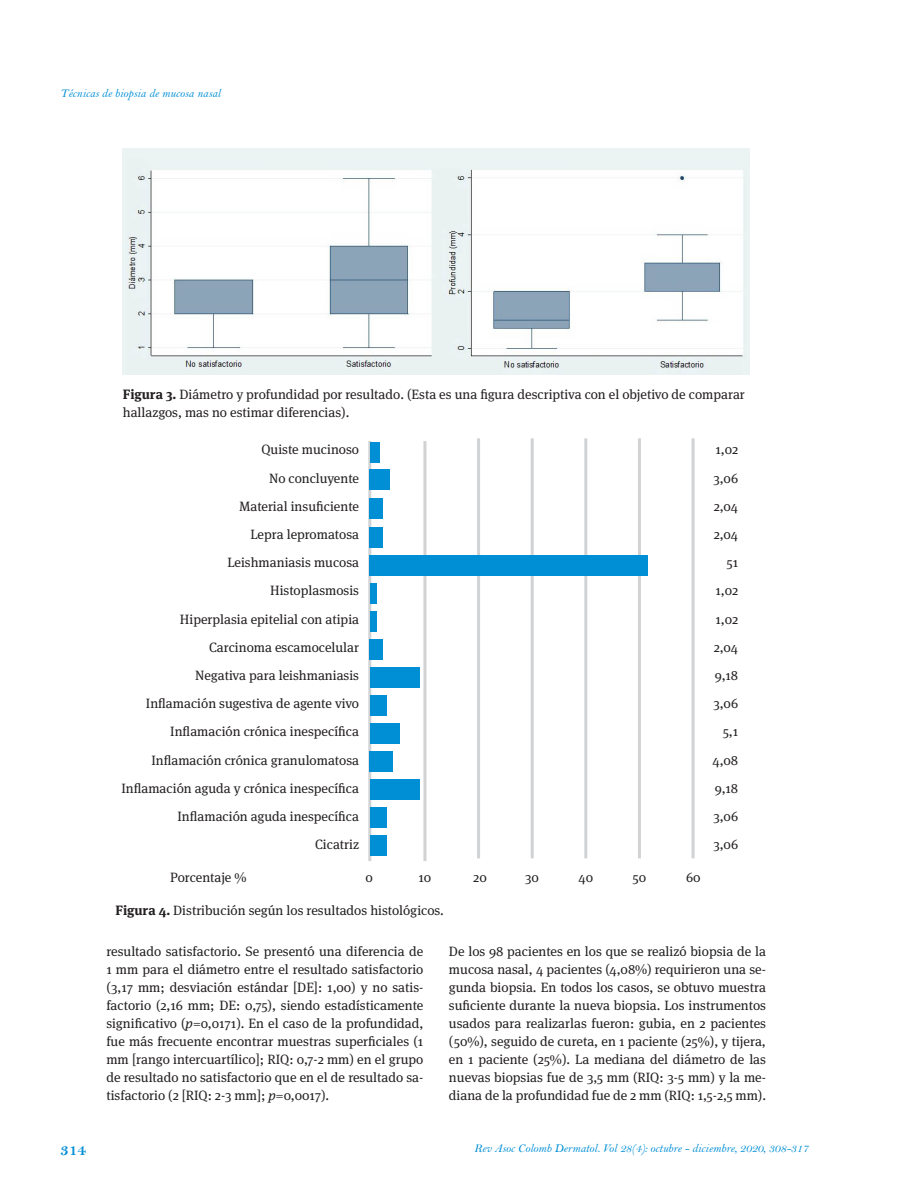
<style>
.page{position:relative;width:915px;height:1191px;background:#fff}
.page>*{position:absolute;margin:0;border:0;box-sizing:border-box;transform-origin:0 0}
.t1{font:16.5px "Bell MT Bold";color:#008fd5}
.caja_texto{font:13.5px/18px "Meta Serif OT";color:#231f20;text-align:justify}
.marcacion{font:12px "Bell MT Italic";color:#008fd5}
.s1{font-weight:700}
.s2{font-style:italic}
</style>
<div class="page">
<img style="left:123px;top:149px;width:626px;height:225px">
<hr style="left:368px;top:441px;width:3px;height:420px;background:#d1d2d4">
<hr style="left:423px;top:441px;width:3px;height:420px;background:#d1d2d4">
<hr style="left:477px;top:438px;width:3px;height:420px;background:#d1d2d4">
<hr style="left:530px;top:438px;width:3px;height:420px;background:#d1d2d4">
<hr style="left:584px;top:438px;width:3px;height:420px;background:#d1d2d4">
<hr style="left:637px;top:438px;width:3px;height:420px;background:#d1d2d4">
<hr style="left:691px;top:438px;width:3px;height:420px;background:#d1d2d4">
<div style="left:369px;top:442px;width:10px;height:20px;background:#008fd5"></div>
<div style="left:369px;top:470px;width:20px;height:20px;background:#008fd5"></div>
<div style="left:369px;top:498px;width:14px;height:20px;background:#008fd5"></div>
<div style="left:369px;top:528px;width:14px;height:20px;background:#008fd5"></div>
<div style="left:369px;top:583px;width:7px;height:21px;background:#008fd5"></div>
<div style="left:369px;top:611px;width:7px;height:21px;background:#008fd5"></div>
<div style="left:369px;top:639px;width:14px;height:20px;background:#008fd5"></div>
<div style="left:369px;top:667px;width:50px;height:20px;background:#008fd5"></div>
<div style="left:369px;top:695px;width:17px;height:20px;background:#008fd5"></div>
<div style="left:369px;top:723px;width:30px;height:20px;background:#008fd5"></div>
<div style="left:369px;top:751px;width:24px;height:20px;background:#008fd5"></div>
<div style="left:369px;top:779px;width:50px;height:20px;background:#008fd5"></div>
<div style="left:369px;top:807px;width:17px;height:20px;background:#008fd5"></div>
<div style="left:369px;top:835px;width:17px;height:20px;background:#008fd5"></div>
<div style="left:369px;top:556px;width:279px;height:20px;background:#008fd5"></div>
<div style="left:147px;top:150px;width:601px;height:18px;background:#ebf4f3;border-radius:8px"></div>
<div style="left:146px;top:149px;width:603px;height:19px;border:1px solid #ebf4f3;border-radius:8px"></div>
<div style="left:147px;top:150px;width:601px;height:17px;border:1px solid #ebf4f3;border-radius:7px"></div>
<p class="marcacion" style="left:60px;top:86px;width:162px">Técnicas de biopsia de mucosa nasal</p>
<p class="caja_texto" style="left:123px;top:385px;width:623px"><span class="s1">Figura 3.</span> Diámetro y profundidad por resultado. (Esta es una figura descriptiva con el objetivo de comparar</p>
<p class="caja_texto" style="left:123px;top:403px;width:228px">hallazgos, mas no estimar diferencias).</p>
<p class="caja_texto" style="left:261px;top:441px;width:99px">Quiste mucinoso</p>
<p class="caja_texto" style="left:269px;top:469px;width:91px">No concluyente</p>
<p class="caja_texto" style="left:239px;top:497px;width:121px">Material insuficiente</p>
<p class="caja_texto" style="left:250px;top:525px;width:110px">Lepra lepromatosa</p>
<p class="caja_texto" style="left:227px;top:554px;width:133px">Leishmaniasis mucosa</p>
<p class="caja_texto" style="left:270px;top:582px;width:90px">Histoplasmosis</p>
<p class="caja_texto" style="left:180px;top:610px;width:180px">Hiperplasia epitelial con atipia</p>
<p class="caja_texto" style="left:209px;top:638px;width:151px">Carcinoma escamocelular</p>
<p class="caja_texto" style="left:195px;top:666px;width:165px">Negativa para leishmaniasis</p>
<p class="caja_texto" style="left:146px;top:695px;width:215px">Inflamación sugestiva de agente vivo</p>
<p class="caja_texto" style="left:170px;top:723px;width:190px">Inflamación crónica inespecífica</p>
<p class="caja_texto" style="left:151px;top:751px;width:209px">Inflamación crónica granulomatosa</p>
<p class="caja_texto" style="left:121px;top:779px;width:239px">Inflamación aguda y crónica inespecífica</p>
<p class="caja_texto" style="left:177px;top:807px;width:183px">Inflamación aguda inespecífica</p>
<p class="caja_texto" style="left:315px;top:836px;width:45px">Cicatriz</p>
<p class="caja_texto" style="left:170px;top:868px;width:78px">Porcentaje %</p>
<p class="caja_texto" style="left:365px;top:868px;width:9px">0</p>
<p class="caja_texto" style="left:418px;top:868px;width:14px">10</p>
<p class="caja_texto" style="left:473px;top:868px;width:15px">20</p>
<p class="caja_texto" style="left:525px;top:868px;width:15px">30</p>
<p class="caja_texto" style="left:578px;top:868px;width:16px">40</p>
<p class="caja_texto" style="left:632px;top:868px;width:15px">50</p>
<p class="caja_texto" style="left:685px;top:868px;width:16px">60</p>
<p class="caja_texto" style="left:115px;top:901px;width:330px"><span class="s1">Figura 4.</span> Distribución según los resultados histológicos.</p>
<p class="caja_texto" style="left:715px;top:441px;width:24px">1,02</p>
<p class="caja_texto" style="left:713px;top:469px;width:26px">3,06</p>
<p class="caja_texto" style="left:713px;top:497px;width:26px">2,04</p>
<p class="caja_texto" style="left:713px;top:525px;width:26px">2,04</p>
<p class="caja_texto" style="left:726px;top:554px;width:13px">51</p>
<p class="caja_texto" style="left:715px;top:582px;width:24px">1,02</p>
<p class="caja_texto" style="left:715px;top:610px;width:24px">1,02</p>
<p class="caja_texto" style="left:713px;top:638px;width:26px">2,04</p>
<p class="caja_texto" style="left:714px;top:666px;width:25px">9,18</p>
<p class="caja_texto" style="left:713px;top:695px;width:26px">3,06</p>
<p class="caja_texto" style="left:722px;top:723px;width:17px">5,1</p>
<p class="caja_texto" style="left:712px;top:751px;width:27px">4,08</p>
<p class="caja_texto" style="left:714px;top:779px;width:25px">9,18</p>
<p class="caja_texto" style="left:713px;top:807px;width:26px">3,06</p>
<p class="caja_texto" style="left:713px;top:836px;width:26px">3,06</p>
<p class="t1" style="left:60px;top:1140px;width:28px">314</p>
<p class="caja_texto" style="left:106px;top:942px;width:318px">resultado satisfactorio. Se presentó una diferencia de 1 mm para el diámetro entre el resultado satisfactorio (3,17 mm; desviación estándar [DE]: 1,00) y no satis&shy;factorio (2,16 mm; DE: 0,75), siendo estadísticamente significativo (<span class="s2">p</span>=0,0171). En el caso de la profundidad, fue más frecuente encontrar muestras superficiales (1 mm [rango intercuartílico]; RIQ: 0,7-2 mm) en el grupo de resultado no satisfactorio que en el de resultado sa&shy;tisfactorio (2 [RIQ: 2-3 mm]; <span class="s2">p</span>=0,0017).</p>
<p class="caja_texto" style="left:449px;top:942px;width:318px">De los 98 pacientes en los que se realizó biopsia de la mucosa nasal, 4 pacientes (4,08%) requirieron una se&shy;gunda biopsia. En todos los casos, se obtuvo muestra suficiente durante la nueva biopsia. Los instrumentos usados para realizarlas fueron: gubia, en 2 pacientes (50%), seguido de cureta, en 1 paciente (25%), y tijera, en 1 paciente (25%). La mediana del diámetro de las nuevas biopsias fue de 3,5 mm (RIQ: 3-5 mm) y la me&shy;diana de la profundidad fue de 2 mm (RIQ: 1,5-2,5 mm).</p>
<p class="marcacion" style="left:474px;top:1141px;width:336px">Rev Asoc Colomb Dermatol. Vol 28(4): octubre - diciembre, 2020, 308-317</p>
</div>
